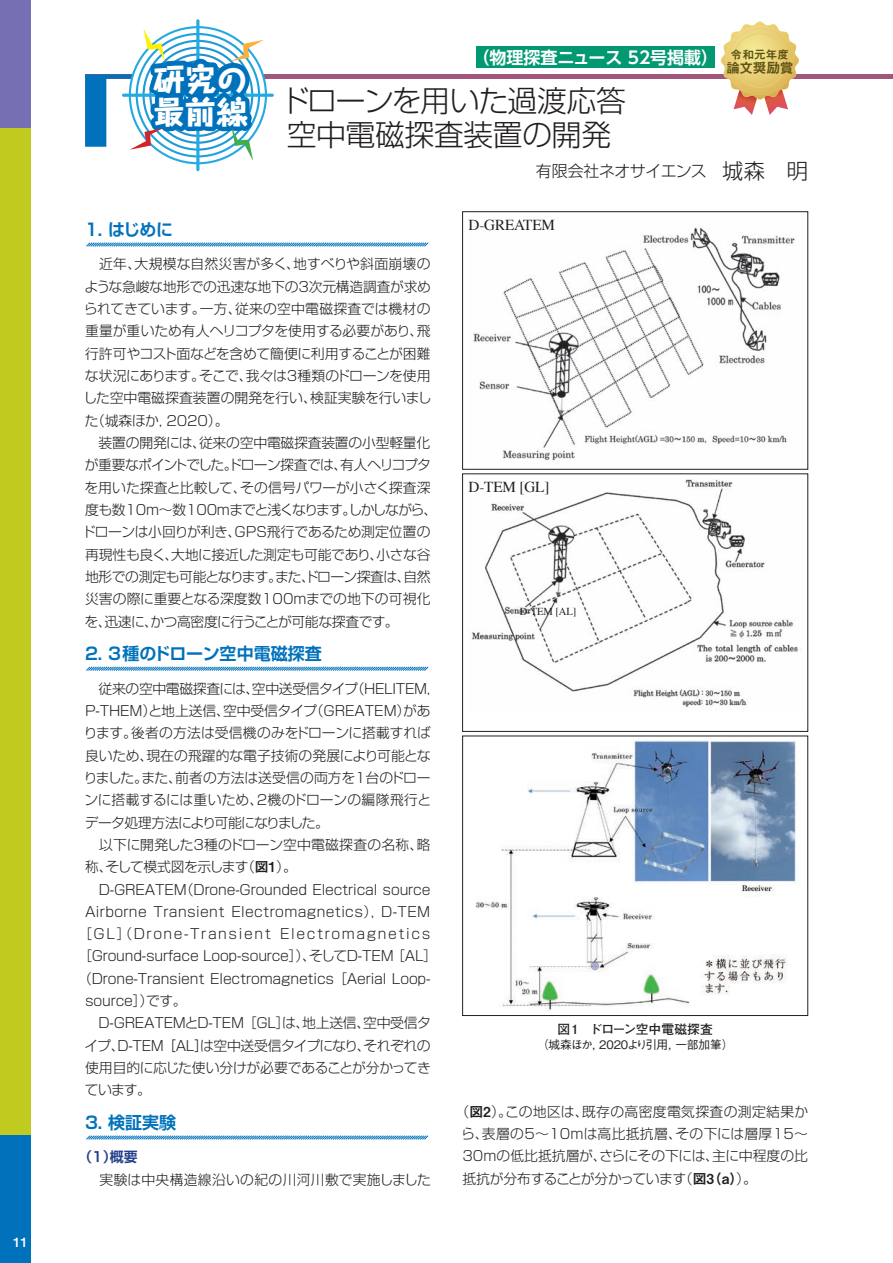
<style>
.page{position:relative;width:893px;height:1263px;background:#fff}
.page>*{position:absolute;margin:0;border:0;box-sizing:border-box;transform-origin:0 0}
.t1{font:800 31.2px "Taka Hand Std";color:#fff}
.t2{font:300 29.7px/34px "Shin Go Pro";letter-spacing:-.01em;color:#231f20}
.t3{font:700 16.95px "Shin Go Pro De";color:#0072bc}
.t4{font:700 16.95px "UD Shin Go Pro De";color:#fff}
.t5{font:300 15.9px "Shin Go Pro";letter-spacing:-.03em;color:#231f20}
.t6{font:15.15px "Times";letter-spacing:-.01em;color:#231f20}
.t7{font:300 13.8px/22.4px "Shin Go Pro";letter-spacing:-.015em;color:#231f20;text-align:justify}
.t8{font:300 13.8px "Shin Go Pro";letter-spacing:.02em;color:#231f20}
.t9{font:300 13.8px "Shin Go Pro";letter-spacing:.025em;color:#231f20}
.t10{font:300 13.8px "Shin Go Pro";letter-spacing:.115em;color:#231f20}
.t11{font:300 13.8px "Shin Go Pro";letter-spacing:-.035em;color:#231f20}
.t12{font:300 13.8px "Shin Go Pro";letter-spacing:.005em;color:#231f20}
.t13{font:300 13.8px "Shin Go Pro";letter-spacing:-.055em;color:#231f20}
.t14{font:300 13.8px "Shin Go Pro";letter-spacing:-.05em;color:#231f20}
.t15{font:700 13.8px "Shin Go Pro De";color:#253f8e}
.t16{font:13.8px "Midashi Go Pro MB31";letter-spacing:-.025em;color:#5f5415}
.t17{font:700 12.75px "Futo Go B101 Pro";letter-spacing:-.025em;color:#231f20}
.t18{font:12.75px "Midashi Go Pro MB31";color:#fff}
.t19{font:500 11.7px "Gothic BBB Pro";letter-spacing:-.01em;color:#231f20}
.t20{font:11.7px "Midashi Go Pro MB31";color:#5f5415}
.t21{font:10.65px "Times";color:#231f20}
.s1{font-family:"Taka Hand Std";font-weight:800;font-size:31.2px;color:#fff}
.s2{font-size:21.3px}
.s3{font-family:"Midashi Go Pro MB31";font-weight:400}
.s4{font-family:"UD Shin Go Pro"}
</style>
<div class="page">
<div style="left:0;top:0;width:30px;height:1263px;background:#c1cb1f"></div>
<div style="left:0;top:0;width:30px;height:128px;background:#756fb3"></div>
<div style="left:0;top:1135px;width:30px;height:128px;background:#0072bc"></div>
<svg style="left:86px;top:242px;width:343px;height:5px;background:#82b9dd"></svg>
<svg style="left:86px;top:666px;width:343px;height:5px;background:#82b9dd"></svg>
<svg style="left:86px;top:1135px;width:343px;height:5px;background:#82b9dd"></svg>
<div style="left:85px;top:74px;width:808px;height:5px;background:#a1577b"></div>
<hr style="left:196px;top:21px;width:3px;height:149px;background:#24aae1">
<svg style="left:30px;top:28px;width:244px;height:149px"></svg>
<div style="left:476px;top:46px;width:238px;height:22px;background:#009972"></div>
<img style="left:475px;top:740px;width:322px;height:271px">
<div style="left:462px;top:736px;width:346px;height:280px;border:1px solid #231f20"></div>
<img style="left:473px;top:227px;width:322px;height:233px">
<img style="left:467px;top:479px;width:333px;height:228px">
<svg style="left:721px;top:21px;width:78px;height:94px"></svg>
<p class="t18" style="left:13px;top:1231px;width:16px">11</p>
<p class="t4" style="left:472px;top:43px;width:247px">（物理探査ニュース 52号掲載）</p>
<p class="t20" style="left:731px;top:45px;width:60px">令和元年度</p>
<p class="t16" style="left:726px;top:57px;width:69px">論文奨励賞</p>
<h1 class="t1" style="left:153px;top:57px;width:96px">研究の</h1>
<h2 class="t2" style="left:287px;top:80px;width:341px;text-indent:-133px"><span class="s1">最前線</span> ドローンを用いた過渡応答空中電磁探査装置の開発</h2>
<p class="t5" style="left:536px;top:157px;width:274px">有限会社ネオサイエンス　<span class="s2">城森　明</span></p>
<p class="t3" style="left:85px;top:216px;width:90px">1. はじめに</p>
<p class="t7" style="left:82px;top:251px;width:357px;text-align:left">　近年、大規模な自然災害が多く、地すべりや斜⾯崩壊のような急峻な地形での迅速な地下の3次元構造調査が求められてきています。一方、従来の空中電磁探査では機材の重量が重いため有人ヘリコプタを使用する必要があり、飛行許可やコスト⾯などを含めて簡便に利用することが困難な状況にあります。そこで、我々は3種類のドローンを使用した空中電磁探査装置の開発を行い、検証実験を行いました（城森ほか, 2020）。<br>　装置の開発には、従来の空中電磁探査装置の小型軽量化が重要なポイントでした。ドローン探査では、有人ヘリコプタを用いた探査と比較して、その信号パワーが小さく探査深度も数10m～数100mまでと浅くなります。しかしながら、ドローンは小回りが利き、GPS飛行であるため測定位置の再現性も良く、大地に接近した測定も可能であり、小さな谷地形での測定も可能となります。また、ドローン探査は、自然災害の際に重要となる深度数100mまでの地下の可視化を、迅速に、かつ高密度に行うことが可能な探査です。</p>
<p class="t3" style="left:85px;top:640px;width:238px">2. 3種のドローン空中電磁探査</p>
<p class="t7" style="left:85px;top:675px;width:347px">　従来の空中電磁探査には、空中送受信タイプ（HELITEM,</p>
<p class="t7" style="left:85px;top:698px;width:347px">P-THEM）と地上送信、空中受信タイプ（GREATEM）があ</p>
<p class="t7" style="left:84px;top:720px;width:348px">ります。後者の方法は受信機のみをドローンに搭載すれば</p>
<p class="t12" style="left:85px;top:744px;width:347px">良いため、現在の飛躍的な電子技術の発展により可能とな</p>
<p class="t7" style="left:84px;top:765px;width:348px">りました。また、前者の方法は送受信の両方を1台のドロー</p>
<p class="t7" style="left:85px;top:787px;width:348px">ンに搭載するには重いため、2機のドローンの編隊飛行と</p>
<p class="t13" style="left:85px;top:811px;width:246px">データ処理方法により可能になりました。</p>
<p class="t8" style="left:85px;top:833px;width:347px">　以下に開発した3種のドローン空中電磁探査の名称、略</p>
<p class="t14" style="left:85px;top:856px;width:213px">称、そして模式図を示します（<span class="s3">図1</span>）。</p>
<p class="t7" style="left:85px;top:876px;width:347px">　D-GREATEM（Drone-Grounded Electrical source</p>
<p class="t9" style="left:85px;top:900px;width:347px">Airborne Transient Electromagnetics）, D-TEM</p>
<p class="t10" style="left:78px;top:922px;width:354px">［GL］（Drone-Transient Electromagnetics</p>
<p class="t7" style="left:78px;top:943px;width:361px">［Ground-surface Loop-source］）、そしてD-TEM ［AL］</p>
<p class="t7" style="left:78px;top:966px;width:354px">（Drone-Transient Electromagnetics ［Aerial Loop-</p>
<p class="t7" style="left:85px;top:988px;width:103px">source］）です。</p>
<p class="t7" style="left:85px;top:1010px;width:347px">　D-GREATEMとD-TEM ［GL］は、地上送信、空中受信タ</p>
<p class="t11" style="left:85px;top:1034px;width:347px">イプ、D-TEM <span class="s4">［</span>AL<span class="s4">］</span>は空中送受信タイプになり、それぞれの</p>
<p class="t7" style="left:85px;top:1055px;width:347px">使用目的に応じた使い分けが必要であることが分かってき</p>
<p class="t7" style="left:85px;top:1077px;width:68px">ています。</p>
<p class="t3" style="left:85px;top:1109px;width:93px">3. 検証実験</p>
<p class="t15" style="left:78px;top:1146px;width:61px">（1）概要</p>
<p class="t8" style="left:100px;top:1168px;width:333px">実験は中央構造線沿いの紀の川河川敷で実施しました</p>
<p class="t6" style="left:468px;top:211px;width:88px">D-GREATEM</p>
<p class="t6" style="left:468px;top:473px;width:82px">D-TEM [GL]</p>
<p class="t21" style="left:520px;top:601px;width:58px">D-TEM [AL]</p>
<p class="t17" style="left:557px;top:1019px;width:157px">図１　ドローン空中電磁探査</p>
<p class="t19" style="left:537px;top:1035px;width:198px">（城森ほか，2020より引用，一部加筆）</p>
<p class="t7" style="left:461px;top:1099px;width:348px;text-indent:-6px">（<span class="s3">図2</span>）。この地区は、既存の高密度電気探査の測定結果から、表層の5～10mは高比抵抗層、その下には層厚15～30mの低比抵抗層が、さらにその下には、主に中程度の比抵抗が分布することが分かっています（<span class="s3">図3（a）</span>）。</p>
</div>
